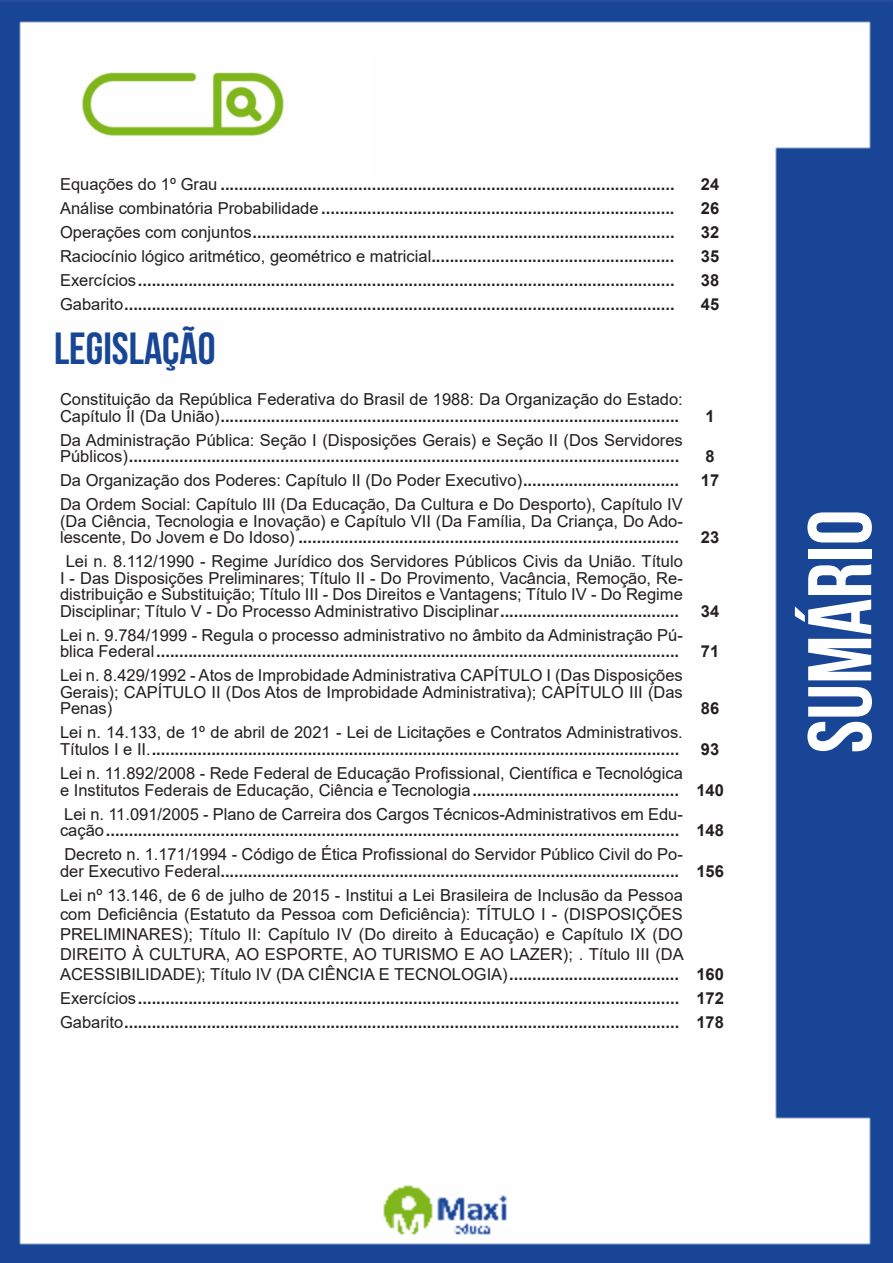
<style>
.page{position:relative;width:893px;height:1263px;background:#fff}
.page>*{position:absolute;margin:0;border:0;box-sizing:border-box;transform-origin:0 0}
.t1{font:700 90px "Bebas Neue";color:#fff}
.t2{font:700 45px "Bebas Neue";color:#184696}
.ALTERNATIVAS{font:700 16.5px/16.5px "Arial";color:#231f20}
.ALTERNATIVAS-2{font:16.5px/16.5px "Arial";color:#231f20;text-align:justify}
.INDICE{font:700 16.5px "Arial";color:#231f20}
.s1{font-weight:400}
.s2{font-weight:700}
</style>
<div class="page">
<img style="left:0;top:0;width:893px;height:1263px">
<div style="left:53px;top:55px;width:317px;height:121px;background:#fff"></div>
<img style="left:82px;top:72px;width:201px;height:64px">
<p class="ALTERNATIVAS" style="left:60px;top:176px;width:616px"><span class="s1">Equações do 1º Grau</span> ...................................................................................................</p>
<p class="INDICE" style="left:701px;top:173px;width:20px">24</p>
<p class="ALTERNATIVAS" style="left:60px;top:200px;width:616px"><span class="s1">Análise combinatória Probabilidade</span> .............................................................................</p>
<p class="INDICE" style="left:701px;top:197px;width:20px">26</p>
<p class="ALTERNATIVAS" style="left:60px;top:224px;width:616px"><span class="s1">Operações com conjuntos</span>............................................................................................</p>
<p class="INDICE" style="left:701px;top:221px;width:20px">32</p>
<p class="ALTERNATIVAS" style="left:60px;top:248px;width:616px"><span class="s1">Raciocínio lógico aritmético, geométrico e matricial</span>.....................................................</p>
<p class="INDICE" style="left:701px;top:245px;width:20px">35</p>
<p class="ALTERNATIVAS" style="left:60px;top:272px;width:616px"><span class="s1">Exercícios</span>.....................................................................................................................</p>
<p class="INDICE" style="left:701px;top:269px;width:20px">38</p>
<p class="ALTERNATIVAS" style="left:60px;top:296px;width:616px"><span class="s1">Gabarito</span>........................................................................................................................</p>
<p class="INDICE" style="left:701px;top:293px;width:20px">45</p>
<p class="t2" style="left:54px;top:324px;width:163px">LEGISLAÇÃO</p>
<p class="ALTERNATIVAS" style="left:60px;top:391px;width:624px"><span class="s1">Constituição da República Federativa do Brasil de 1988: Da Organização do Estado:<br>Capítulo II (Da União)</span>....................................................................................................</p>
<p class="INDICE" style="left:705px;top:404px;width:11px">1</p>
<p class="ALTERNATIVAS" style="left:60px;top:432px;width:624px"><span class="s1">Da Administração Pública: Seção I (Disposições Gerais) e Seção II (Dos Servidores<br>Públicos)</span>........................................................................................................................</p>
<p class="INDICE" style="left:705px;top:445px;width:11px">8</p>
<p class="ALTERNATIVAS-2" style="left:60px;top:472px;width:620px">Da Organização dos Poderes: Capítulo II (Do Poder Executivo)<span class="s2">..................................</span></p>
<p class="INDICE" style="left:701px;top:469px;width:20px">17</p>
<p class="ALTERNATIVAS-2" style="left:60px;top:496px;width:624px">Da Ordem Social: Capítulo III (Da Educação, Da Cultura e Do Desporto), Capítulo IV (Da Ciência, Tecnologia e Inovação) e Capítulo VII (Da Família, Da Criança, Do Ado&shy;lescente, Do Jovem e Do Idoso) <span class="s2">...................................................................................</span></p>
<p class="INDICE" style="left:701px;top:526px;width:20px">23</p>
<p class="ALTERNATIVAS-2" style="left:60px;top:553px;width:624px;text-align:center">Lei n. 8.112/1990 - Regime Jurídico dos Servidores Públicos Civis da União. Título I - Das Disposições Preliminares; Título II - Do Provimento, Vacância, Remoção, Re&shy;distribuição e Substituição; Título III - Dos Direitos e Vantagens; Título IV - Do Regime Disciplinar; Título V - Do Processo Administrativo Disciplinar<span class="s2">.......................................</span></p>
<p class="ALTERNATIVAS" style="left:60px;top:627px;width:624px"><span class="s1">Lei n. 9.784/1999 - Regula o processo administrativo no âmbito da Administração Pú&shy;blica Federal</span>..................................................................................................................</p>
<p class="ALTERNATIVAS-2" style="left:60px;top:667px;width:624px">Lei n. 8.429/1992 - Atos de Improbidade Administrativa CAPÍTULO I (Das Disposições Gerais); CAPÍTULO II (Dos Atos de Improbidade Administrativa); CAPÍTULO III (Das Penas)</p>
<p class="ALTERNATIVAS" style="left:60px;top:725px;width:624px"><span class="s1">Lei n. 14.133, de 1º de abril de 2021 - Lei de Licitações e Contratos Administrativos.<br>Títulos I e II.</span>...................................................................................................................</p>
<p class="ALTERNATIVAS-2" style="left:60px;top:765px;width:624px">Lei n. 11.892/2008 - Rede Federal de Educação Profissional, Científica e Tecnológica e Institutos Federais de Educação, Ciência e Tecnologia<span class="s2">.............................................</span></p>
<p class="ALTERNATIVAS" style="left:60px;top:806px;width:624px"><span class="s1">Lei n. 11.091/2005 - Plano de Carreira dos Cargos Técnicos-Administrativos em Edu&shy;cação</span>.............................................................................................................................</p>
<p class="ALTERNATIVAS" style="left:60px;top:846px;width:624px"><span class="s1">Decreto n. 1.171/1994 - Código de Ética Profissional do Servidor Público Civil do Po&shy;der Executivo Federal</span>....................................................................................................</p>
<p class="ALTERNATIVAS-2" style="left:60px;top:885px;width:625px;line-height:19.8px">Lei nº 13.146, de 6 de julho de 2015 - Institui a Lei Brasileira de Inclusão da Pessoa com Deficiência (Estatuto da Pessoa com Deficiência): TÍTULO I - (DISPOSIÇÕES PRELIMINARES); Título II: Capítulo IV (Do direito à Educação) e Capítulo IX (DO DIREITO À CULTURA, AO ESPORTE, AO TURISMO E AO LAZER); . Título III (DA ACESSIBILIDADE); Título IV (DA CIÊNCIA E TECNOLOGIA)<span class="s2">.....................................</span></p>
<p class="INDICE" style="left:701px;top:599px;width:20px">34</p>
<p class="INDICE" style="left:701px;top:640px;width:20px">71</p>
<p class="INDICE" style="left:701px;top:697px;width:20px">86</p>
<p class="INDICE" style="left:701px;top:737px;width:20px">93</p>
<p class="INDICE" style="left:696px;top:778px;width:29px">140</p>
<p class="INDICE" style="left:696px;top:818px;width:29px">148</p>
<p class="INDICE" style="left:696px;top:859px;width:29px">156</p>
<p class="INDICE" style="left:696px;top:962px;width:29px">160</p>
<p class="ALTERNATIVAS" style="left:60px;top:990px;width:621px"><span class="s1">Exercícios</span>......................................................................................................................</p>
<p class="INDICE" style="left:696px;top:986px;width:29px">172</p>
<p class="ALTERNATIVAS" style="left:60px;top:1014px;width:621px"><span class="s1">Gabarito</span>.........................................................................................................................</p>
<p class="INDICE" style="left:696px;top:1010px;width:29px">178</p>
<h1 class="t1" style="left:791px;top:753px;width:245px;rotate:-90deg">SUMÁRIO</h1>
</div>
